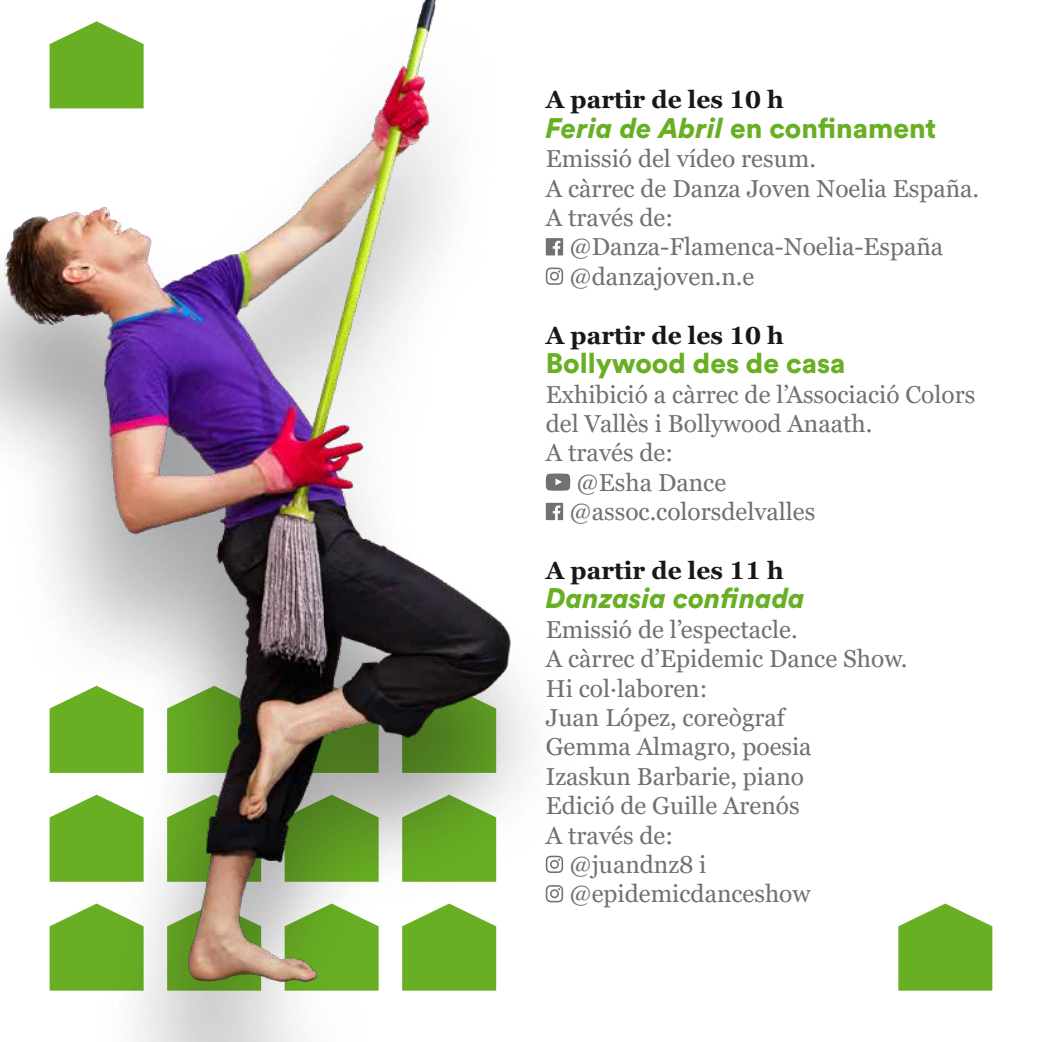
<style>
.page{position:relative;width:1042px;height:1042px;background:#fff}
.page>*{position:absolute;margin:0;border:0;box-sizing:border-box;transform-origin:0 0}
.t1{font:900 28px "Circular Std";color:#68af23}
.t2{font:italic 900 28px "Circular Std";color:#68af23}
.t3{font:24.5px/29.4px "Georgia Pro";color:#707173}
.t4{font:700 24.5px "Georgia Pro";color:#1a171c}
.s1{font-style:italic}
</style>
<div class="page">
<div style="left:0;top:0;width:579px;height:1042px;background:#1a171c;opacity:.43"></div>
<img style="left:0;top:0;width:546px;height:991px">
<svg style="left:898px;top:903px;width:94px;height:87px;background:#7dba42"></svg>
<svg style="left:50px;top:21px;width:94px;height:87px;background:#7cb940"></svg>
<p class="t4" style="left:546px;top:86px;width:240px">A partir de les 10 h</p>
<p class="t1" style="left:546px;top:109px;width:392px"><span class="s1">Feria de Abril</span> en confinament</p>
<p class="t3" style="left:546px;top:145px;width:435px">Emissió del vídeo resum.<br>A càrrec de Danza Joven Noelia España.<br>A través de:</p>
<p class="t3" style="left:569px;top:233px;width:376px">@Danza-Flamenca-Noelia-España @danzajoven.n.e</p>
<p class="t4" style="left:546px;top:321px;width:240px">A partir de les 10 h</p>
<p class="t1" style="left:546px;top:345px;width:301px">Bollywood des de casa</p>
<p class="t3" style="left:546px;top:380px;width:431px">Exhibició a càrrec de l’Associació Colors</p>
<p class="t3" style="left:546px;top:410px;width:328px">del Vallès i Bollywood Anaath.</p>
<p class="t3" style="left:546px;top:439px;width:129px">A través de:</p>
<p class="t3" style="left:576px;top:468px;width:151px">@Esha Dance</p>
<p class="t3" style="left:569px;top:498px;width:248px">@assoc.colorsdelvalles</p>
<p class="t4" style="left:546px;top:556px;width:240px">A partir de les 11 h</p>
<p class="t2" style="left:546px;top:580px;width:261px">Danzasia confinada</p>
<p class="t3" style="left:546px;top:615px;width:253px">Emissió de l’espectacle.</p>
<p class="t3" style="left:546px;top:645px;width:363px">A càrrec d’Epidemic Dance Show.</p>
<p class="t3" style="left:546px;top:674px;width:163px">Hi col·laboren:</p>
<p class="t3" style="left:546px;top:704px;width:240px">Juan López, coreògraf</p>
<p class="t3" style="left:546px;top:733px;width:267px">Gemma Almagro, poesia</p>
<p class="t3" style="left:546px;top:762px;width:260px">Izaskun Barbarie, piano</p>
<p class="t3" style="left:546px;top:792px;width:255px">Edició de Guille Arenós</p>
<p class="t3" style="left:546px;top:821px;width:129px">A través de:</p>
<p class="t3" style="left:569px;top:851px;width:139px">@juandnz8 i</p>
<p class="t3" style="left:569px;top:880px;width:243px">@epidemicdanceshow</p>
</div>
